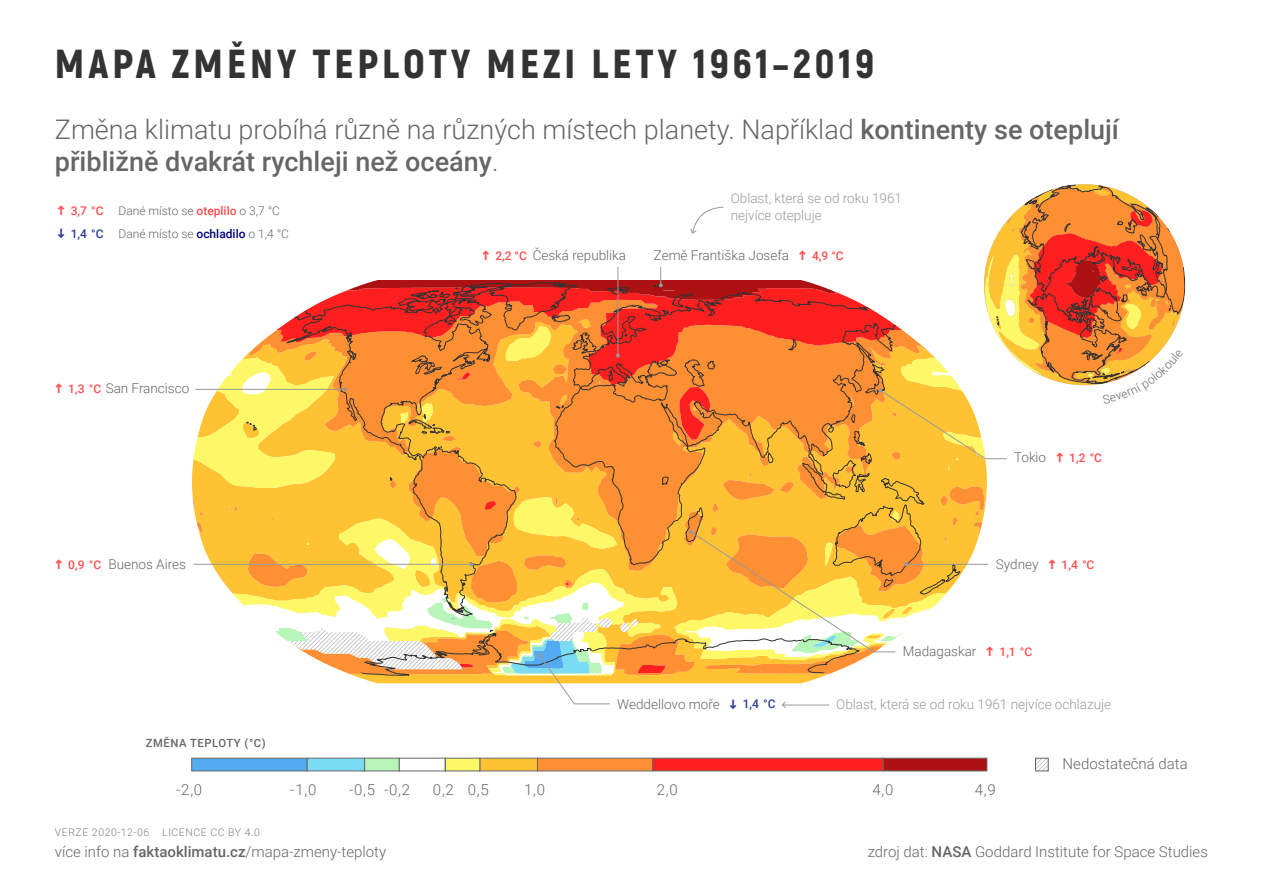
<style>
.page{position:relative;width:1263px;height:893px;background:#fff}
.page>*{position:absolute;margin:0;border:0;box-sizing:border-box;transform-origin:0 0}
.t1{font:900 40.5px "Akrobat";letter-spacing:.1em;color:#333}
.t2{font:300 27px/32.4px "Roboto";color:#666}
.t3{font:300 15px "Roboto";color:#666}
.t4{font:300 13.5px "Roboto";color:#666}
.t5{font:300 13.5px/16.2px "Roboto";color:#999}
.t6{font:300 12px/22.5px "Roboto";color:#666}
.t7{font:500 12px "Roboto";color:#2e3d99}
.t8{font:500 12px "Roboto";color:#ff4d4f}
.t9{font:500 11.25px "Roboto";letter-spacing:.05em;color:#666}
.t10{font:300 10.5px "Roboto";letter-spacing:.05em;color:#808080}
.s1{font-weight:500}
.s2{font-family:"IBM Plex Sans";font-weight:700;font-size:13.5px}
.s3{font-weight:500;color:#ff4d4f}
.s4{font-family:"IBM Plex Sans";font-weight:700;font-size:13.5px;color:#2e3d99}
.s5{font-weight:500;color:#2e3d99}
.s6{font-weight:500;color:#000080}
.s7{font-family:"IBM Plex Sans";font-weight:700;color:#ff4d4f}
.s8{font-weight:500;font-size:12px;color:#ff4d4f}
</style>
<div class="page">
<svg style="left:191px;top:757px;width:797px;height:15px;background:#c38273"></svg>
<svg style="left:1035px;top:757px;width:14px;height:15px"></svg>
<svg style="left:193px;top:184px;width:992px;height:524px"></svg>
<h1 class="t1" style="left:55px;top:38px;width:821px">MAPA ZMĚNY TEPLOTY MEZI LETY 1961–2019</h1>
<h2 class="t2" style="left:55px;top:112px;width:1066px">Změna klimatu probíhá různě na různých místech planety. Například <span class="s1">kontinenty se oteplují přibližně dvakrát rychleji než oceány</span>.</h2>
<p class="t8" style="left:55px;top:202px;width:50px"><span class="s2">↑</span> 3,7 °C</p>
<p class="t6" style="left:55px;top:199px;width:235px;text-indent:63px">Dané místo se <span class="s3">oteplilo</span> o 3,7 °C <span class="s4">↓</span> <span class="s5">1,4 °C</span> Dané místo se <span class="s6">ochladilo</span> o 1,4 °C</p>
<p class="t4" style="left:53px;top:379px;width:138px"><span class="s7">↑</span> <span class="s8">1,3 °C</span> San Francisco</p>
<p class="t4" style="left:53px;top:555px;width:135px"><span class="s7">↑</span> <span class="s8">0,9 °C</span> Buenos Aires</p>
<p class="t9" style="left:146px;top:735px;width:121px">ZMĚNA TEPLOTY (°C)</p>
<p class="t5" style="left:731px;top:190px;width:173px">Oblast, která se od roku 1961 nejvíce otepluje</p>
<p class="t4" style="left:480px;top:246px;width:148px"><span class="s7">↑</span> <span class="s8">2,2 °C</span> Česká republika</p>
<p class="t4" style="left:654px;top:246px;width:192px">Země Františka Josefa <span class="s7">↑</span> <span class="s8">4,9 °C</span></p>
<p class="t4" style="left:1014px;top:448px;width:90px">Tokio <span class="s7">↑</span> <span class="s8">1,2 °C</span></p>
<p class="t4" style="left:996px;top:555px;width:100px">Sydney <span class="s7">↑</span> <span class="s8">1,4 °C</span></p>
<p class="t4" style="left:903px;top:642px;width:131px">Madagaskar <span class="s7">↑</span> <span class="s8">1,1 °C</span></p>
<p class="t4" style="left:617px;top:694px;width:104px">Weddellovo moře</p>
<p class="t5" style="left:836px;top:695px;width:276px">Oblast, která se od roku 1961 nejvíce ochlazuje</p>
<p class="t7" style="left:727px;top:696px;width:50px"><span class="s2">↓</span> 1,4 °C</p>
<p class="t3" style="left:1063px;top:753px;width:127px">Nedostatečná data</p>
<p class="t3" style="left:176px;top:779px;width:28px">-2,0</p>
<p class="t3" style="left:290px;top:779px;width:28px">-1,0</p>
<p class="t3" style="left:349px;top:779px;width:62px">-0,5 -0,2</p>
<p class="t3" style="left:433px;top:779px;width:57px">0,2 0,5</p>
<p class="t3" style="left:524px;top:779px;width:22px">1,0</p>
<p class="t3" style="left:657px;top:779px;width:22px">2,0</p>
<p class="t3" style="left:872px;top:779px;width:22px">4,0</p>
<p class="t3" style="left:975px;top:779px;width:22px">4,9</p>
<p class="t10" style="left:55px;top:825px;width:206px">VERZE 2020-12-06 LICENCE CC BY 4.0</p>
<p class="t3" style="left:55px;top:841px;width:333px">více info na <span class="s1">faktaoklimatu.cz</span>/mapa-zmeny-teploty</p>
<p class="t3" style="left:868px;top:841px;width:342px">zdroj dat: <span class="s1">NASA</span> Goddard Institute for Space Studies</p>
</div>
